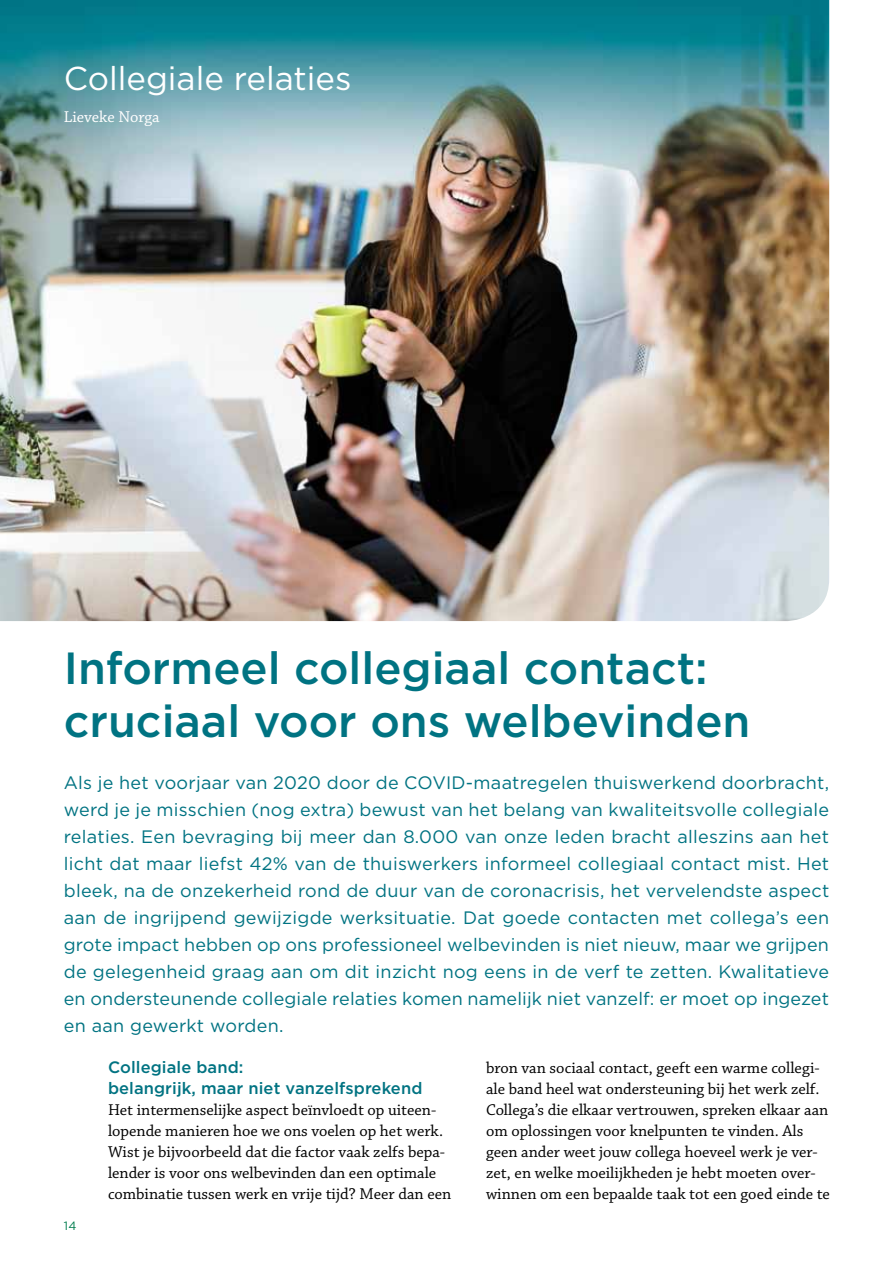
<style>
.page{position:relative;width:893px;height:1263px;background:#fff}
.page>*{position:absolute;margin:0;border:0;box-sizing:border-box;transform-origin:0 0}
.t1{font:500 45px/52.5px "Gotham";color:#007382}
.t2{font:33px "Gotham";color:#fff}
.t3{font:18px/27px "Gotham";letter-spacing:.005em;color:#007382;text-align:justify}
.t4{font:16.5px/21px "Chaparral Pro";color:#000}
.t5{font:500 16.5px/21px "Gotham";letter-spacing:.005em;color:#007382}
.t6{font:16.5px "Chaparral Pro";color:#fff}
.t7{font:12px "Gotham";color:#007d4e}
</style>
<div class="page">
<img style="left:0;top:0;width:829px;height:621px">
<h2 class="t2" style="left:64px;top:57px;width:289px">Collegiale relaties</h2>
<p class="t6" style="left:64px;top:107px;width:97px">Lieveke Norga</p>
<h1 class="t1" style="left:64px;top:642px;width:688px">Informeel collegiaal contact: cruciaal voor ons welbevinden</h1>
<p class="t3" style="left:64px;top:769px;width:767px">Als je het voorjaar van 2020 door de COVID-maatregelen thuiswerkend doorbracht, werd je je misschien (nog extra) bewust van het belang van kwaliteitsvolle collegiale relaties. Een bevraging bij meer dan 8.000 van onze leden bracht alleszins aan het licht dat maar liefst 42% van de thuiswerkers informeel collegiaal contact mist. Het bleek, na de onzekerheid rond de duur van de coronacrisis, het vervelendste aspect aan de ingrijpend gewijzigde werksituatie. Dat goede contacten met collega’s een grote impact hebben op ons professioneel welbevinden is niet nieuw, maar we grijpen de gelegenheid graag aan om dit inzicht nog eens in de verf te zetten. Kwalitatieve en ondersteunende collegiale relaties komen namelijk niet vanzelf: er moet op ingezet en aan gewerkt worden.</p>
<p class="t7" style="left:64px;top:1218px;width:14px">14</p>
<p class="t5" style="left:108px;top:1056px;width:316px">Collegiale band:<br>belangrijk, maar niet vanzelfsprekend</p>
<p class="t4" style="left:108px;top:1100px;width:345px">Het intermenselijke aspect beïnvloedt op uiteen&shy;lopende manieren hoe we ons voelen op het werk.<br>Wist je bijvoorbeeld dat die factor vaak zelfs bepa&shy;lender is voor ons welbevinden dan een optimale combinatie tussen werk en vrije tijd? Meer dan een</p>
<p class="t4" style="left:486px;top:1058px;width:345px">bron van sociaal contact, geeft een warme collegi&shy;ale band heel wat ondersteuning bij het werk zelf.<br>Collega’s die elkaar vertrouwen, spreken elkaar aan om oplossingen voor knelpunten te vinden. Als geen ander weet jouw collega hoeveel werk je ver&shy;zet, en welke moeilijkheden je hebt moeten over&shy;winnen om een bepaalde taak tot een goed einde te</p>
</div>
